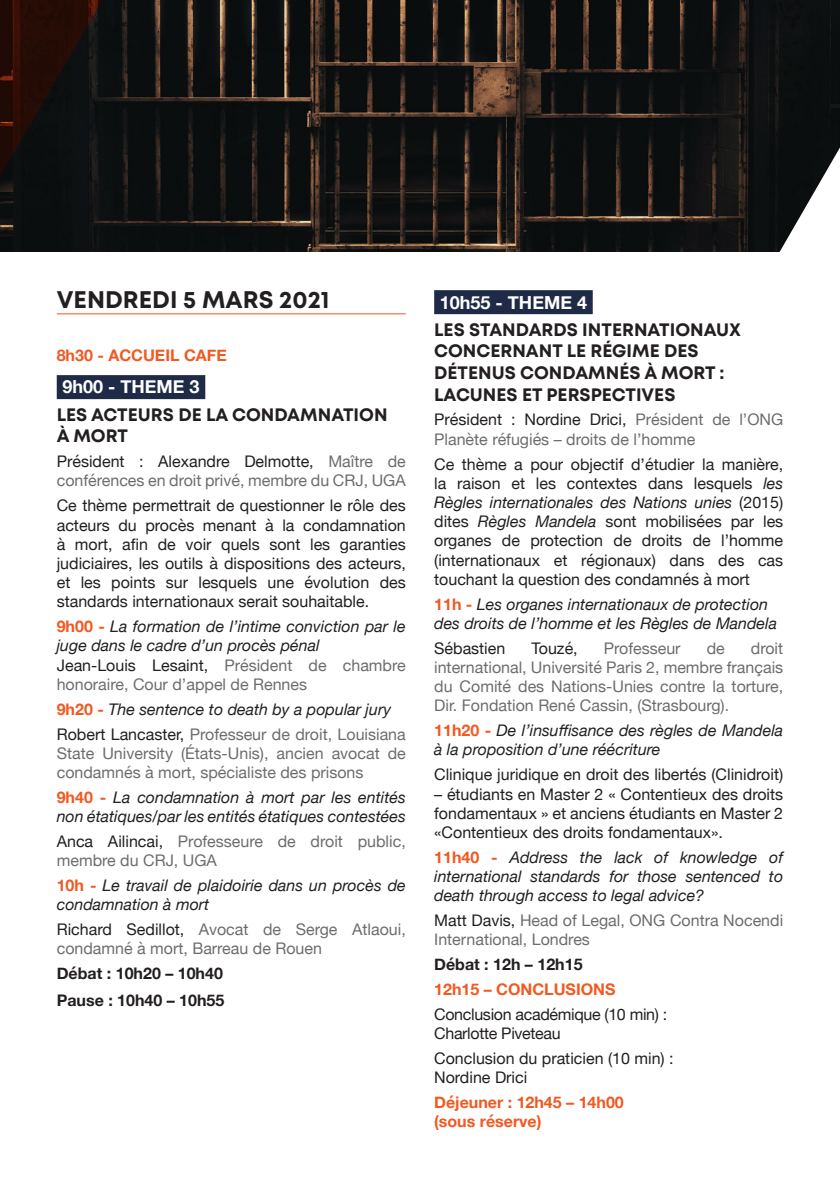
<style>
.page{position:relative;width:840px;height:1191px;background:#fff}
.page>*{position:absolute;margin:0;border:0;box-sizing:border-box;transform-origin:0 0}
.t1{font:700 24px "Mont";color:#231f20}
.t2{font:700 18px/21.6px "Mont";color:#231f20}
.t3{font:700 18px "Helvetica Neue";color:#fff}
.t4{font:16px/19.2px "Helvetica Neue";color:#231f20;text-align:justify}
.t5{font:italic 16px/19.2px "Helvetica Neue";color:#231f20}
.t6{font:16px/19.2px "Helvetica Neue";color:#6c6d70}
.t7{font:700 16px/19.2px "Helvetica Neue";color:#f15921}
.t8{font:700 16px/27.2px "Helvetica Neue";color:#231f20}
.t9{font:16px/19.2px "Helvetica Neue";letter-spacing:-.02em;color:#231f20}
.s1{color:#231f20}
.s2{font-weight:700;font-style:normal;color:#f15921}
.s3{font-style:normal}
.s4{font-style:normal;color:#6c6d70}
.s5{font-style:italic}
</style>
<div class="page">
<div style="left:57px;top:375px;width:148px;height:24px;background:#1f2b46"></div>
<div style="left:434px;top:290px;width:158px;height:24px;background:#1f2b46"></div>
<hr style="left:57px;top:313px;width:348px;height:1px;background:#f15921">
<img style="left:0;top:0;width:839px;height:251px">
<svg style="left:0;top:0;width:261px;height:177px;background:#181210"></svg>
<svg style="left:767px;top:147px;width:72px;height:105px"></svg>
<h1 class="t1" style="left:57px;top:284px;width:274px">VENDREDI 5 MARS 2021</h1>
<p class="t7" style="left:57px;top:345px;width:171px">8h30 - ACCUEIL CAFE</p>
<p class="t3" style="left:62px;top:373px;width:139px">9h00 - THEME 3</p>
<p class="t2" style="left:57px;top:404px;width:332px">LES ACTEURS DE LA CONDAMNATION<br>À MORT</p>
<p class="t6" style="left:57px;top:453px;width:350px"><span class="s1">Président : Alexandre Delmotte,</span> Maître de conférences en droit privé, membre du CRJ, UGA</p>
<p class="t4" style="left:57px;top:497px;width:350px">Ce thème permettrait de questionner le rôle des acteurs du procès menant à la condamnation à mort, afin de voir quels sont les garanties judiciaires, les outils à dispositions des acteurs, et les points sur lesquels une évolution des standards internationaux serait souhaitable.</p>
<p class="t5" style="left:57px;top:618px;width:350px"><span class="s2">9h00 -</span> La formation de l’intime conviction par le juge dans le cadre d’un procès pénal<br><span class="s3">Jean-Louis Lesaint,</span> <span class="s4">Président de chambre honoraire, Cour d’appel de Rennes</span></p>
<p class="t5" style="left:57px;top:697px;width:350px;line-height:24.8px"><span class="s2">9h20 -</span> The sentence to death by a popular jury<br><span class="s3">Robert Lancaster,</span> <span class="s4">Professeur de droit, Louisiana</span></p>
<p class="t6" style="left:57px;top:744px;width:350px">State University (États-Unis), ancien avocat de condamnés à mort, spécialiste des prisons</p>
<p class="t5" style="left:57px;top:788px;width:350px"><span class="s2">9h40 -</span> La condamnation à mort par les entités non étatiques/par les entités étatiques contestées</p>
<p class="t6" style="left:57px;top:832px;width:350px"><span class="s1">Anca Ailincai,</span> Professeure de droit public, membre du CRJ, UGA</p>
<p class="t5" style="left:57px;top:876px;width:350px"><span class="s2">10h -</span> Le travail de plaidoirie dans un procès de condamnation à mort</p>
<p class="t6" style="left:57px;top:920px;width:350px"><span class="s1">Richard Sedillot,</span> Avocat de Serge Atlaoui, condamné à mort, Barreau de Rouen</p>
<p class="t8" style="left:57px;top:960px;width:169px">Débat : 10h20 – 10h40<br>Pause : 10h40 – 10h55</p>
<p class="t3" style="left:439px;top:288px;width:149px">10h55 - THEME 4</p>
<p class="t2" style="left:434px;top:319px;width:308px">LES STANDARDS INTERNATIONAUX<br>CONCERNANT LE RÉGIME DES<br>DÉTENUS CONDAMNÉS À MORT :<br>LACUNES ET PERSPECTIVES</p>
<p class="t6" style="left:434px;top:411px;width:350px"><span class="s1">Président : Nordine Drici,</span> Président de l’ONG<br>Planète réfugiés – droits de l’homme</p>
<p class="t4" style="left:434px;top:455px;width:350px">Ce thème a pour objectif d’étudier la manière, la raison et les contextes dans lesquels <span class="s5">les Règles internationales des Nations unies</span> (2015) dites <span class="s5">Règles Mandela</span> sont mobilisées par les organes de protection de droits de l’homme (internationaux et régionaux) dans des cas touchant la question des condamnés à mort</p>
<p class="t5" style="left:434px;top:595px;width:344px"><span class="s2">11h -</span> Les organes internationaux de protection des droits de l’homme et les Règles de Mandela</p>
<p class="t4" style="left:434px;top:639px;width:73px">Sébastien</p>
<p class="t4" style="left:531px;top:639px;width:48px">Touzé,</p>
<p class="t6" style="left:603px;top:639px;width:78px">Professeur</p>
<p class="t6" style="left:706px;top:639px;width:20px">de</p>
<p class="t6" style="left:434px;top:639px;width:350px;text-align:justify;text-indent:316px">droit international, Université Paris 2, membre français du Comité des Nations-Unies contre la torture, Dir. Fondation René Cassin, (Strasbourg).</p>
<p class="t5" style="left:434px;top:722px;width:350px"><span class="s2">11h20 -</span> De l’insuffisance des règles de Mandela à la proposition d’une réécriture</p>
<p class="t4" style="left:434px;top:766px;width:350px">Clinique juridique en droit des libertés (Clinidroit)</p>
<p class="t4" style="left:434px;top:785px;width:350px">– étudiants en Master 2 « Contentieux des droits fondamentaux » et anciens étudiants en Master 2 «Contentieux des droits fondamentaux».</p>
<p class="t5" style="left:434px;top:848px;width:350px;text-align:justify"><span class="s2">11h40 -</span> Address the lack of knowledge of international standards for those sentenced to death through access to legal advice?</p>
<p class="t6" style="left:434px;top:911px;width:350px"><span class="s1">Matt Davis,</span> Head of Legal, ONG Contra Nocendi<br>International, Londres</p>
<p class="t8" style="left:434px;top:951px;width:150px">Débat : 12h – 12h15</p>
<p class="t7" style="left:434px;top:980px;width:183px">12h15 – CONCLUSIONS</p>
<p class="t9" style="left:434px;top:1005px;width:234px">Conclusion académique (10 min) :<br>Charlotte Piveteau</p>
<p class="t4" style="left:434px;top:1049px;width:241px">Conclusion du praticien (10 min) :<br>Nordine Drici</p>
<p class="t7" style="left:434px;top:1093px;width:191px">Déjeuner : 12h45 – 14h00 (sous réserve)</p>
</div>
